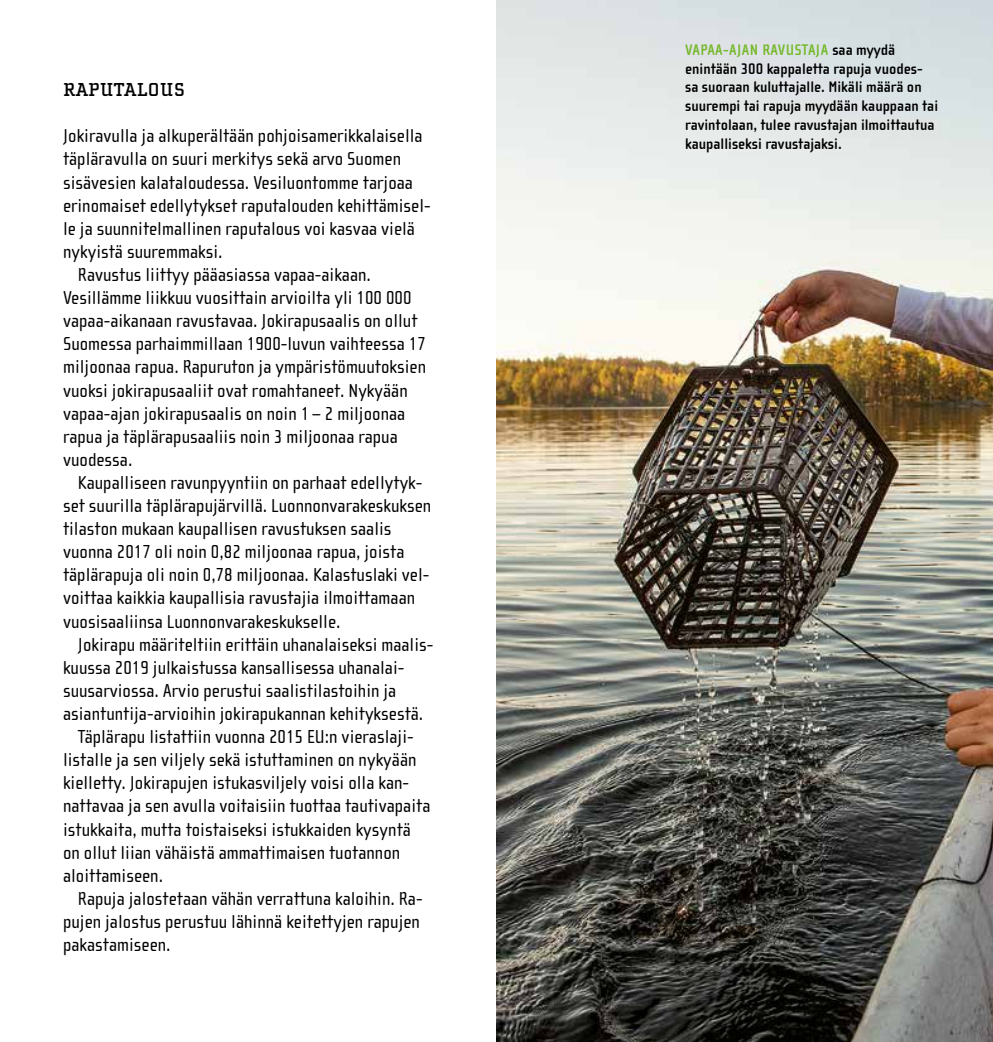
<style>
.page{position:relative;width:993px;height:1042px;background:#fff}
.page>*{position:absolute;margin:0;border:0;box-sizing:border-box;transform-origin:0 0}
.t1{font:19.25px "Cholla Sans OT";color:#000}
.t2{font:700 19.25px "Cholla Slab OT";letter-spacing:.025em;color:#000}
.t3{font:700 15.75px/18.9px "Cholla Sans OT";color:#000}
.s1{color:#76b82a}
</style>
<div class="page">
<img style="left:496px;top:0;width:496px;height:1042px">
<p class="t2" style="left:63px;top:79px;width:123px">RAPUTALOUS</p>
<p class="t1" style="left:63px;top:126px;width:361px">Jokiravulla ja alkuperältään pohjoisamerikkalaisella</p>
<p class="t1" style="left:63px;top:149px;width:339px">täpläravulla on suuri merkitys sekä arvo Suomen</p>
<p class="t1" style="left:63px;top:172px;width:351px">sisävesien kalataloudessa. Vesiluontomme tarjoaa</p>
<p class="t1" style="left:63px;top:195px;width:369px">erinomaiset edellytykset raputalouden kehittämisel-</p>
<p class="t1" style="left:63px;top:218px;width:353px">le ja suunnitelmallinen raputalous voi kasvaa vielä</p>
<p class="t1" style="left:63px;top:241px;width:161px">nykyistä suuremmaksi.</p>
<p class="t1" style="left:78px;top:264px;width:294px">Ravustus liittyy pääasiassa vapaa-aikaan.</p>
<p class="t1" style="left:63px;top:287px;width:350px">Vesillämme liikkuu vuosittain arvioilta yli 100 000</p>
<p class="t1" style="left:63px;top:310px;width:356px">vapaa-aikanaan ravustavaa. Jokirapusaalis on ollut</p>
<p class="t1" style="left:63px;top:333px;width:364px">Suomessa parhaimmillaan 1900-luvun vaihteessa 17</p>
<p class="t1" style="left:63px;top:357px;width:364px">miljoonaa rapua. Rapuruton ja ympäristömuutoksien</p>
<p class="t1" style="left:63px;top:380px;width:346px">vuoksi jokirapusaaliit ovat romahtaneet. Nykyään</p>
<p class="t1" style="left:63px;top:403px;width:343px">vapaa-ajan jokirapusaalis on noin 1 – 2 miljoonaa</p>
<p class="t1" style="left:63px;top:426px;width:336px">rapua ja täplärapusaaliis noin 3 miljoonaa rapua</p>
<p class="t1" style="left:63px;top:449px;width:71px">vuodessa.</p>
<p class="t1" style="left:78px;top:472px;width:346px">Kaupalliseen ravunpyyntiin on parhaat edellytyk-</p>
<p class="t1" style="left:63px;top:495px;width:370px">set suurilla täplärapujärvillä. Luonnonvarakeskuksen</p>
<p class="t1" style="left:63px;top:518px;width:330px">tilaston mukaan kaupallisen ravustuksen saalis</p>
<p class="t1" style="left:63px;top:541px;width:343px">vuonna 2017 oli noin 0,82 miljoonaa rapua, joista</p>
<p class="t1" style="left:63px;top:564px;width:368px">täplärapuja oli noin 0,78 miljoonaa. Kalastuslaki vel-</p>
<p class="t1" style="left:63px;top:588px;width:353px">voittaa kaikkia kaupallisia ravustajia ilmoittamaan</p>
<p class="t1" style="left:63px;top:611px;width:279px">vuosisaaliinsa Luonnonvarakeskukselle.</p>
<p class="t1" style="left:78px;top:634px;width:357px">Jokirapu määriteltiin erittäin uhanalaiseksi maalis-</p>
<p class="t1" style="left:63px;top:657px;width:343px">kuussa 2019 julkaistussa kansallisessa uhanalai-</p>
<p class="t1" style="left:63px;top:680px;width:335px">suusarviossa. Arvio perustui saalistilastoihin ja</p>
<p class="t1" style="left:63px;top:703px;width:362px">asiantuntija-arvioihin jokirapukannan kehityksestä.</p>
<p class="t1" style="left:78px;top:726px;width:337px">Täplärapu listattiin vuonna 2015 EU:n vieraslaji-</p>
<p class="t1" style="left:63px;top:749px;width:355px">listalle ja sen viljely sekä istuttaminen on nykyään</p>
<p class="t1" style="left:63px;top:772px;width:347px">kielletty. Jokirapujen istukasviljely voisi olla kan-</p>
<p class="t1" style="left:63px;top:795px;width:369px">nattavaa ja sen avulla voitaisiin tuottaa tautivapaita</p>
<p class="t1" style="left:63px;top:819px;width:349px">istukkaita, mutta toistaiseksi istukkaiden kysyntä</p>
<p class="t1" style="left:63px;top:842px;width:338px">on ollut liian vähäistä ammattimaisen tuotannon</p>
<p class="t1" style="left:63px;top:865px;width:102px">aloittamiseen.</p>
<p class="t1" style="left:78px;top:888px;width:346px">Rapuja jalostetaan vähän verrattuna kaloihin. Ra-</p>
<p class="t1" style="left:63px;top:911px;width:358px">pujen jalostus perustuu lähinnä keitettyjen rapujen</p>
<p class="t1" style="left:63px;top:934px;width:109px">pakastamiseen.</p>
<p class="t3" style="left:685px;top:40px;width:254px"><span class="s1">VAPAA-AJAN RAVUSTAJA</span> saa myydä enintään 300 kappaletta rapuja vuodes&shy;sa suoraan kuluttajalle. Mikäli määrä on suurempi tai rapuja myydään kauppaan tai ravintolaan, tulee ravustajan ilmoittautua kaupalliseksi ravustajaksi.</p>
</div>
